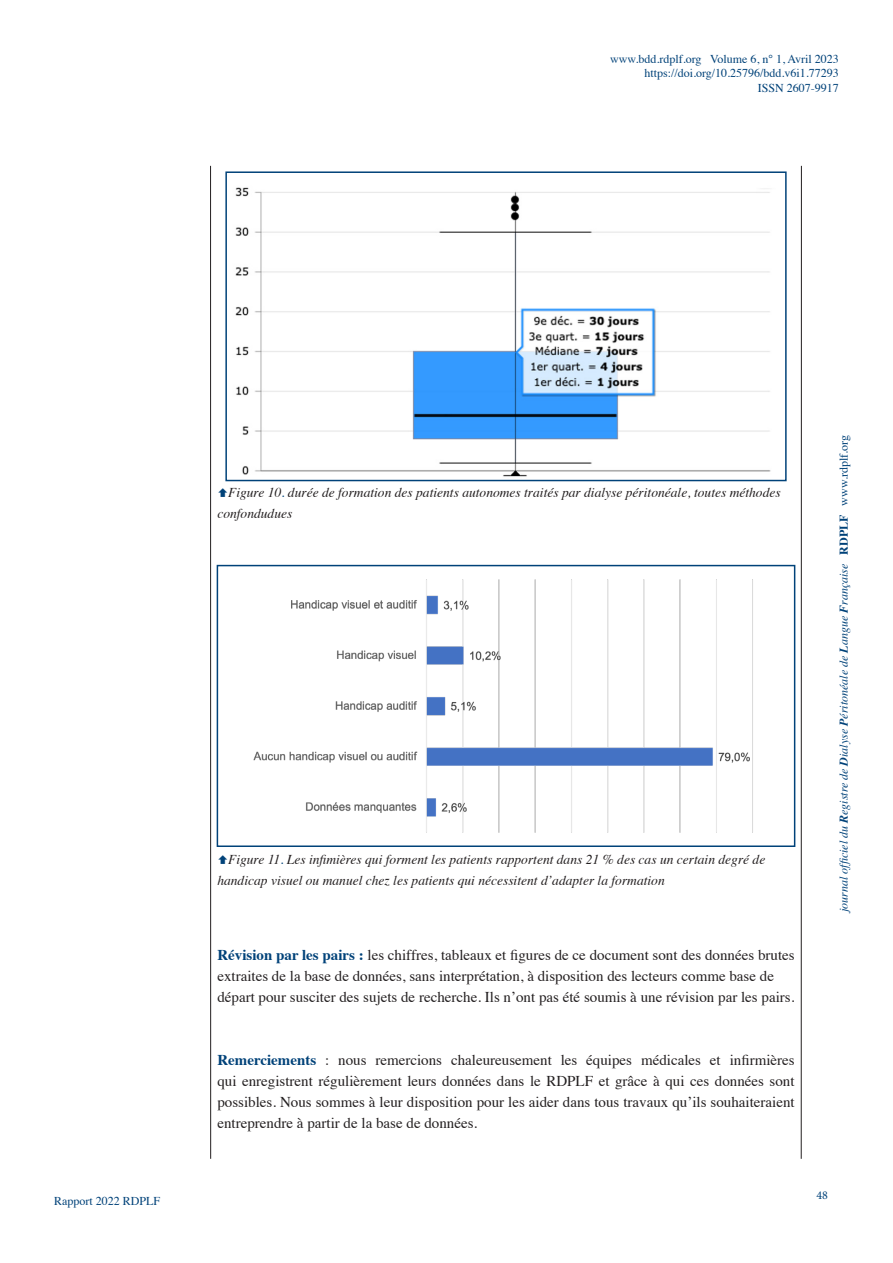
<style>
.page{position:relative;width:893px;height:1263px;background:#fff}
.page>*{position:absolute;margin:0;border:0;box-sizing:border-box;transform-origin:0 0}
.Body_Text{font:15px/21px "Times";color:#231f20}
.t1{font:italic 13.5px/21px "Times";color:#231f20}
.t2{font:12px "Times";color:#004279}
.t3{font:italic 12px "Times";color:#004279}
.t4{font:12px "Minion Pro";color:#004279}
.s1{color:#004279}
.s2{font-weight:700;color:#004279}
.s3{font-weight:700}
.s4{font-weight:700;font-style:normal}
.s5{font-style:normal}
</style>
<div class="page">
<hr style="left:210px;top:166px;width:1px;height:993px;background:#231f20">
<hr style="left:801px;top:166px;width:1px;height:993px;background:#231f20">
<img style="left:235px;top:187px;width:536px;height:290px">
<div style="left:225px;top:171px;width:562px;height:310px;border:2px solid #004279"></div>
<img style="left:253px;top:579px;width:500px;height:254px">
<div style="left:217px;top:565px;width:578px;height:282px;border:2px solid #004279"></div>
<p class="t2" style="left:610px;top:48px;width:230px">www.bdd.rdplf.org Volume 6, n° 1, Avril 2023</p>
<p class="t2" style="left:644px;top:62px;width:196px">https://doi.org/10.25796/bdd.v6i1.77293</p>
<p class="t2" style="left:758px;top:77px;width:82px">ISSN 2607-9917</p>
<p class="t2" style="left:54px;top:1189px;width:108px">Rapport 2022 RDPLF</p>
<p class="t1" style="left:217px;top:481px;width:565px;text-indent:11px">Figure 10<span class="s1">.</span> durée de formation des patients autonomes traités par dialyse péritonéale, toutes méthodes confondudues</p>
<p class="t1" style="left:217px;top:848px;width:549px;text-indent:11px">Figure 11<span class="s1">.</span> Les infimières qui forment les patients rapportent dans 21 % des cas un certain degré de handicap visuel ou manuel chez les patients qui nécessitent d’adapter la formation</p>
<p class="Body_Text" style="left:217px;top:943px;width:579px"><span class="s2">Révision par les pairs :</span> les chiffres, tableaux et figures de ce document sont des données brutes extraites de la base de données, sans interprétation, à disposition des lecteurs comme base de départ pour susciter des sujets de recherche. Ils n’ont pas été soumis à une révision par les pairs.</p>
<p class="Body_Text" style="left:217px;top:1048px;width:579px;text-align:justify"><span class="s2">Remerciements</span> : nous remercions chaleureusement les équipes médicales et infirmières qui enregistrent régulièrement leurs données dans le RDPLF et grâce à qui ces données sont possibles. Nous sommes à leur disposition pour les aider dans tous travaux qu’ils souhaiteraient entreprendre à partir de la base de données.</p>
<p class="t3" style="left:833px;top:912px;width:478px;rotate:-90deg">journal officiel du <span class="s3">R</span>egistre de <span class="s3">D</span>ialyse <span class="s3">P</span>éritonéale de <span class="s3">L</span>angue <span class="s3">F</span>rançaise <span class="s4">RDPLF</span> <span class="s5">www.rdplf.org</span></p>
<p class="t4" style="left:816px;top:1187px;width:13px">48</p>
</div>
